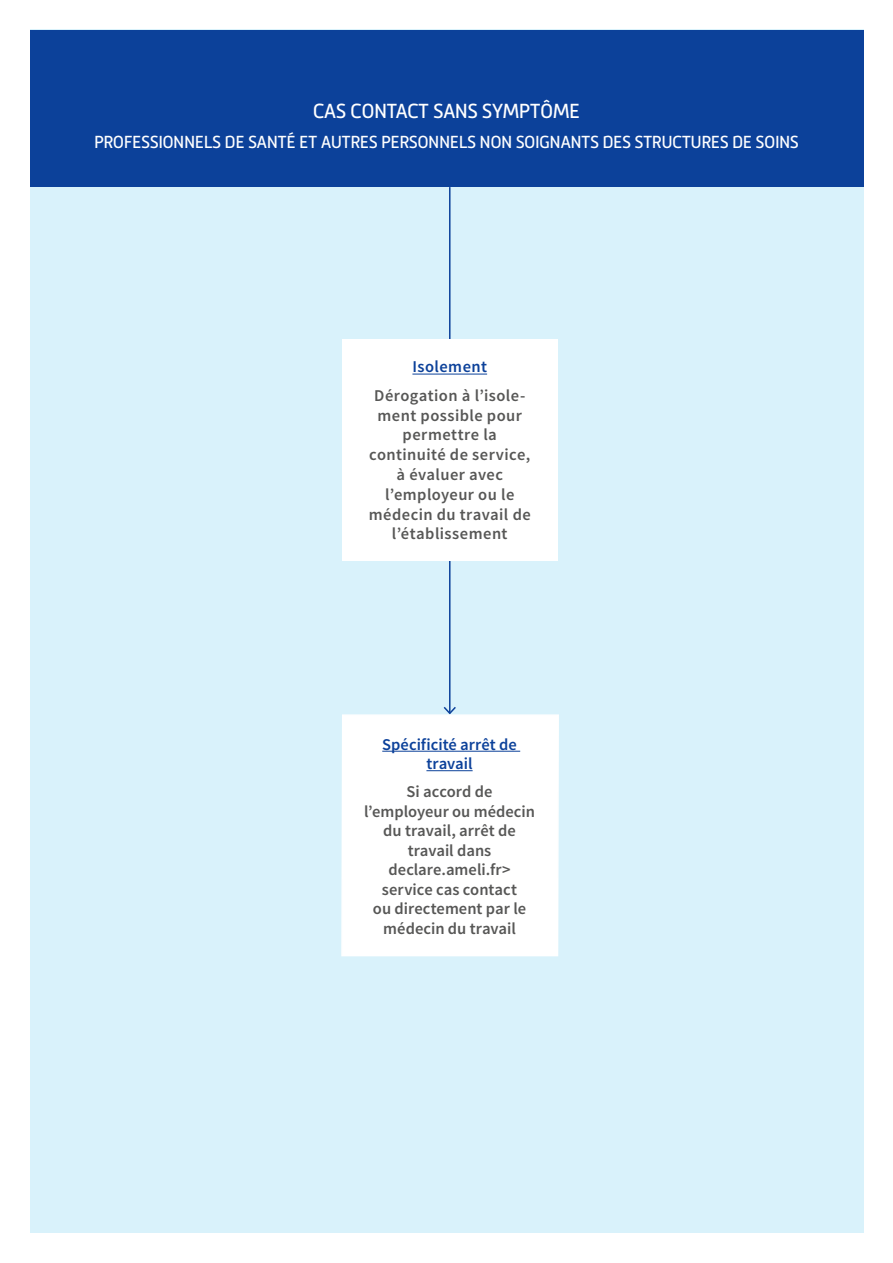
<style>
.page{position:relative;width:893px;height:1263px;background:#fff}
.page>*{position:absolute;margin:0;border:0;box-sizing:border-box;transform-origin:0 0}
.t1{font:21px "Mic 32 New";letter-spacing:-.03em;color:#fff}
.t2{font:18px "Mic 32 New";letter-spacing:-.03em;color:#fff}
.t3{font:600 16.5px/19.8px "Source Sans Pro";letter-spacing:.015em;color:#575756;text-align:center}
.t4{font:600 16.5px/19.5px "Source Sans Pro";letter-spacing:.005em;color:#0c419a;text-align:center}
.t5{font:600 16.5px "Source Sans Pro";letter-spacing:.03em;color:#0c419a}
</style>
<div class="page">
<div style="left:30px;top:30px;width:833px;height:1203px;background:#d9f2fb"></div>
<div style="left:30px;top:31px;width:833px;height:156px;background:#0c419a"></div>
<hr style="left:449px;top:187px;width:1px;height:526px;background:#0c419a">
<svg style="left:443px;top:705px;width:13px;height:9px"></svg>
<div style="left:342px;top:339px;width:215px;height:222px;background:#fff"></div>
<hr style="left:412px;top:374px;width:75px;height:1px;background:#0c419a">
<div style="left:341px;top:714px;width:218px;height:243px;background:#fff"></div>
<p class="t1" style="left:313px;top:98px;width:269px">CAS CONTACT SANS SYMPTÔME</p>
<p class="t2" style="left:94px;top:131px;width:706px">PROFESSIONNELS DE SANTÉ ET AUTRES PERSONNELS NON SOIGNANTS DES STRUCTURES DE SOINS</p>
<p class="t5" style="left:412px;top:356px;width:76px">Isolement</p>
<p class="t3" style="left:369px;top:386px;width:163px">Dérogation à l’isole&shy;ment possible pour permettre la continuité de service, à évaluer avec l’employeur ou le médecin du travail de l’établissement</p>
<p class="t4" style="left:382px;top:735px;width:136px">Spécificité arrêt de travail</p>
<p class="t3" style="left:364px;top:782px;width:172px">Si accord de l’employeur ou médecin du travail, arrêt de travail dans declare.ameli.fr&gt; service cas contact<br>ou directement par le médecin du travail</p>
</div>
